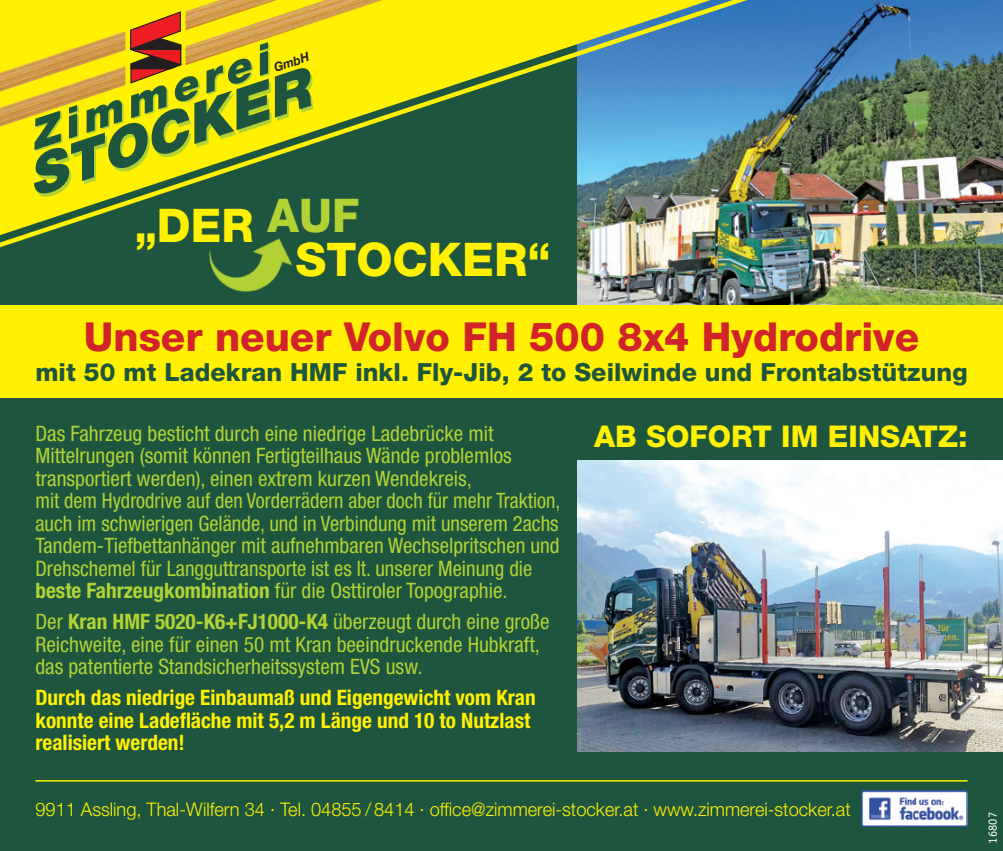
<style>
.page{position:relative;width:1003px;height:851px;background:#fff}
.page>*{position:absolute;margin:0;border:0;box-sizing:border-box;transform-origin:0 0}
.t1{font:800 46.5px/33.2px "Helvetica Neue LT Std";color:#fff101;scale:.96 1}
.t2{font:800 40px "Helvetica Neue LT Std";color:#d1232a}
.t3{font:800 30px "Helvetica Neue LT Std";color:#fff101}
.t4{font:800 25px "Helvetica Neue LT Std";letter-spacing:.005em;color:#1e553f}
.t5{font:condensed 21.25px/22.5px "Helvetica Neue LT Std";color:#b3d234}
.t6{font:700 condensed 21.25px/22.5px "Helvetica Neue LT Std";color:#fff101}
.t7{font:300 18.75px "Helvetica Neue LT Std";color:#fff101}
.t8{font:italic 700 12.75px "Helvetica Neue LT Std";color:#231f20;scale:.95 1}
.t9{font:12.5px "Officina Sans Std";letter-spacing:.01em;color:#fff}
.s1{font-weight:700}
</style>
<div class="page">
<div style="left:0;top:0;width:1003px;height:850px;background:#1e553f"></div>
<img style="left:578px;top:461px;width:425px;height:290px">
<div style="left:0;top:305px;width:1003px;height:92px;background:#fff101"></div>
<hr style="left:35px;top:780px;width:932px;height:1px;background:#fff101">
<img style="left:861px;top:790px;width:106px;height:36px">
<img style="left:578px;top:0;width:425px;height:305px">
<svg style="left:0;top:0;width:747px;height:247px"></svg>
<img style="left:175px;top:191px;width:151px;height:101px">
<p class="t8" style="left:272px;top:60px;width:40px;rotate:-18deg">GmbH</p>
<h1 class="t1" style="left:295px;top:209px;width:268px;text-indent:-161px">„DER <sup>AUF<br></sup>STOCKER“</h1>
<h2 class="t2" style="left:84px;top:313px;width:837px">Unser neuer Volvo FH 500 8x4 Hydrodrive</h2>
<p class="t4" style="left:35px;top:357px;width:933px">mit 50 mt Ladekran HMF inkl. Fly-Jib, 2 to Seilwinde und Frontabstützung</p>
<p class="t5" style="left:35px;top:421px;width:526px">Das Fahrzeug besticht durch eine niedrige Ladebrücke mit Mittelrungen (somit können Fertigteilhaus Wände problemlos transportiert werden), einen extrem kurzen Wendekreis,<br>mit dem Hydrodrive auf den Vorderrädern aber doch für mehr Traktion, auch im schwierigen Gelände, und in Verbindung mit unserem 2achs Tandem-Tiefbettanhänger mit aufnehmbaren Wechselpritschen und Drehschemel für Langguttransporte ist es lt. unserer Meinung die <span class="s1">beste Fahrzeugkombination</span> für die Osttiroler Topographie.</p>
<p class="t5" style="left:35px;top:610px;width:515px">Der <span class="s1">Kran HMF 5020-K6+FJ1000-K4</span> überzeugt durch eine große<br>Reichweite, eine für einen 50 mt Kran beeindruckende Hubkraft, das patentierte Standsicherheitssystem EVS usw.</p>
<p class="t6" style="left:35px;top:686px;width:502px">Durch das niedrige Einbaumaß und Eigengewicht vom Kran konnte eine Ladefläche mit 5,2 m Länge und 10 to Nutzlast realisiert werden!</p>
<h3 class="t3" style="left:594px;top:418px;width:375px">AB SOFORT IM EINSATZ:</h3>
<p class="t7" style="left:35px;top:797px;width:817px">9911 Assling, Thal-Wilfern 34 · Tel. 04855 / 8414 · office@zimmerei-stocker.at · www.zimmerei-stocker.at</p>
<p class="t9" style="left:985px;top:843px;width:33px;rotate:-90deg">16807</p>
</div>
